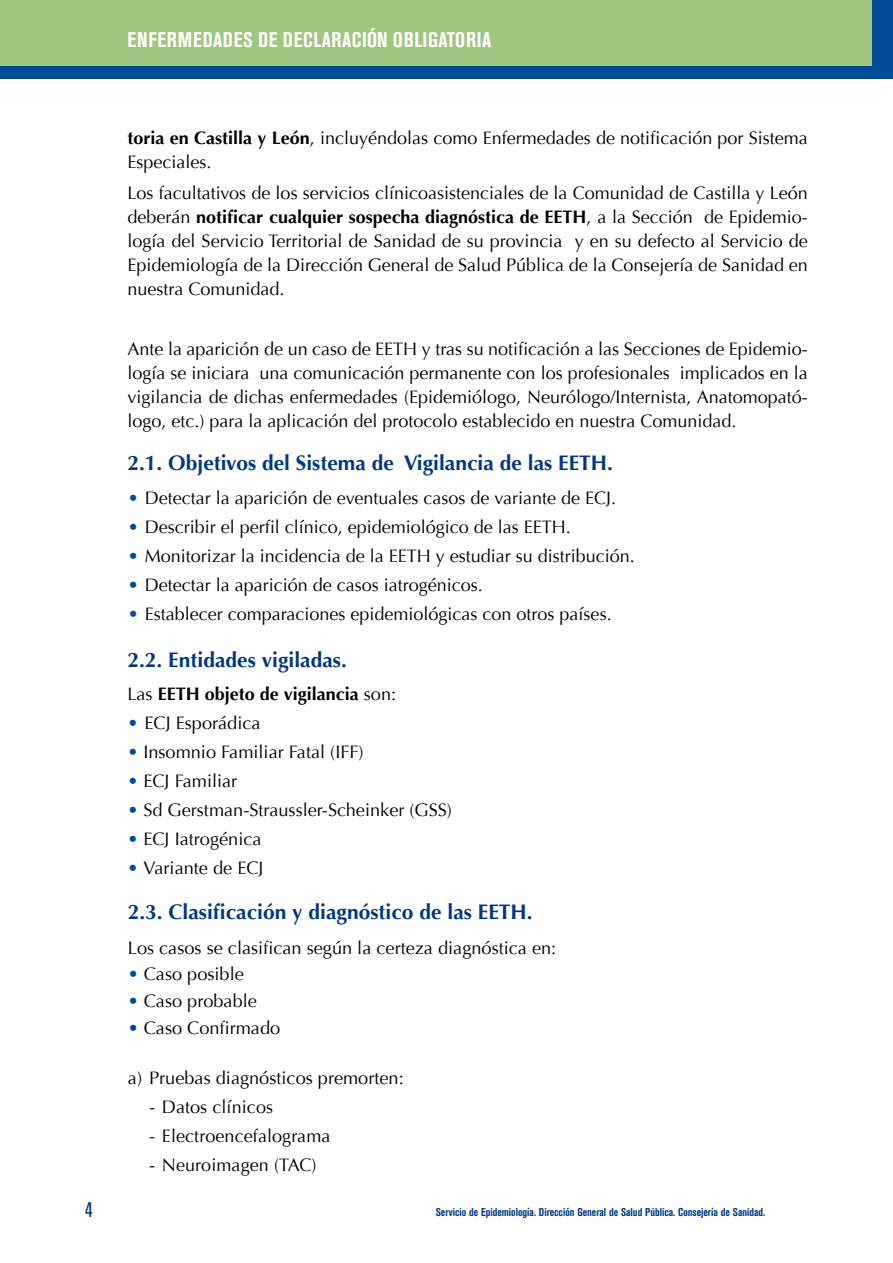
<style>
.page{position:relative;width:893px;height:1263px;background:#fff}
.page>*{position:absolute;margin:0;border:0;box-sizing:border-box;transform-origin:0 0}
.t1{font:700 21px "Optima";color:#003882}
.t2{font:700 condensed 21px "Akzidenz Grotesk BE";letter-spacing:.035em;color:#fff}
.t3{font:condensed 21px "Akzidenz Grotesk BE";color:#003882}
.t4{font:18px/24px "Optima";color:#000;text-align:justify}
.t5{font:700 18px "Optima";color:#000}
.t6{font:700 condensed 11.25px "Akzidenz Grotesk BE";color:#003882}
.s1{font-weight:700}
.s2{color:#004c98}
.s3{font-weight:400}
</style>
<div class="page">
<div style="left:0;top:0;width:893px;height:79px;background:#004c98"></div>
<div style="left:0;top:0;width:829px;height:66px;background:#a0c680"></div>
<div style="left:43px;top:0;width:829px;height:66px;background:#a0c680"></div>
<p class="t2" style="left:85px;top:28px;width:356px">ENFERMEDAD S DE DECLARACIÓN OBLIGATORI</p>
<p class="t2" style="left:128px;top:28px;width:365px">ENFERMEDADES DE DECLARACIÓN OBLIGATORIA</p>
<p class="t4" style="left:128px;top:126px;width:682px"><span class="s1">toria en Castilla y León</span>, incluyéndolas como Enfermedades de notificación por Sistema<br>Especiales.</p>
<p class="t4" style="left:128px;top:181px;width:682px">Los facultativos de los servicios clínicoasistenciales de la Comunidad de Castilla y León deberán <span class="s1">notificar cualquier sospecha diagnóstica de EETH</span>, a la Sección de Epidemio&shy;logía del Servicio Territorial de Sanidad de su provincia y en su defecto al Servicio de Epidemiología de la Dirección General de Salud Pública de la Consejería de Sanidad en nuestra Comunidad.</p>
<p class="t4" style="left:128px;top:337px;width:682px">Ante la aparición de un caso de EETH y tras su notificación a las Secciones de Epidemio&shy;logía se iniciara una comunicación permanente con los profesionales implicados en la vigilancia de dichas enfermedades (Epidemiólogo, Neurólogo/Internista, Anatomopató&shy;logo, etc.) para la aplicación del protocolo establecido en nuestra Comunidad.</p>
<p class="t1" style="left:127px;top:451px;width:487px">2.1. Objetivos del Sistema de Vigilancia de las EETH.</p>
<p class="t4" style="left:128px;top:486px;width:490px"><span class="s2">•</span> Detectar la aparición de eventuales casos de variante de ECJ.</p>
<p class="t4" style="left:128px;top:515px;width:445px"><span class="s2">•</span> Describir el perfil clínico, epidemiológico de las EETH.</p>
<p class="t4" style="left:128px;top:544px;width:509px"><span class="s2">•</span> Monitorizar la incidencia de la EETH y estudiar su distribución.</p>
<p class="t4" style="left:128px;top:573px;width:357px"><span class="s2">•</span> Detectar la aparición de casos iatrogénicos.</p>
<p class="t4" style="left:128px;top:602px;width:485px"><span class="s2">•</span> Establecer comparaciones epidemiológicas con otros países.</p>
<p class="t1" style="left:127px;top:648px;width:221px">2.2. Entidades vigiladas.</p>
<p class="t5" style="left:127px;top:684px;width:270px"><span class="s3">Las</span> EETH objeto de vigilancia <span class="s3">son:</span></p>
<p class="t4" style="left:127px;top:711px;width:135px"><span class="s2">•</span> ECJ Esporádica</p>
<p class="t4" style="left:127px;top:740px;width:238px"><span class="s2">•</span> Insomnio Familiar Fatal (IFF)</p>
<p class="t4" style="left:127px;top:769px;width:111px"><span class="s2">•</span> ECJ Familiar</p>
<p class="t4" style="left:127px;top:798px;width:326px"><span class="s2">•</span> Sd Gerstman-Straussler-Scheinker (GSS)</p>
<p class="t4" style="left:127px;top:827px;width:136px"><span class="s2">•</span> ECJ Iatrogénica</p>
<p class="t4" style="left:127px;top:856px;width:138px"><span class="s2">•</span> Variante de ECJ</p>
<p class="t1" style="left:128px;top:900px;width:407px">2.3. Clasificación y diagnóstico de las EETH.</p>
<p class="t4" style="left:128px;top:936px;width:430px">Los casos se clasifican según la certeza diagnóstica en:</p>
<p class="t4" style="left:128px;top:962px;width:117px"><span class="s2">•</span> Caso posible</p>
<p class="t4" style="left:128px;top:989px;width:131px"><span class="s2">•</span> Caso probable</p>
<p class="t4" style="left:128px;top:1016px;width:154px"><span class="s2">•</span> Caso Confirmado</p>
<p class="t4" style="left:128px;top:1066px;width:277px">a) Pruebas diagnósticos premorten:</p>
<p class="t4" style="left:149px;top:1095px;width:125px">- Datos clínicos</p>
<p class="t4" style="left:149px;top:1124px;width:183px">- Electroencefalograma</p>
<p class="t4" style="left:149px;top:1153px;width:169px">- Neuroimagen (TAC)</p>
<p class="t3" style="left:85px;top:1198px;width:9px">4</p>
<p class="t6" style="left:436px;top:1205px;width:331px">Servicio de Epidemiología. Dirección General de Salud Pública. Consejería de Sanidad.</p>
</div>
